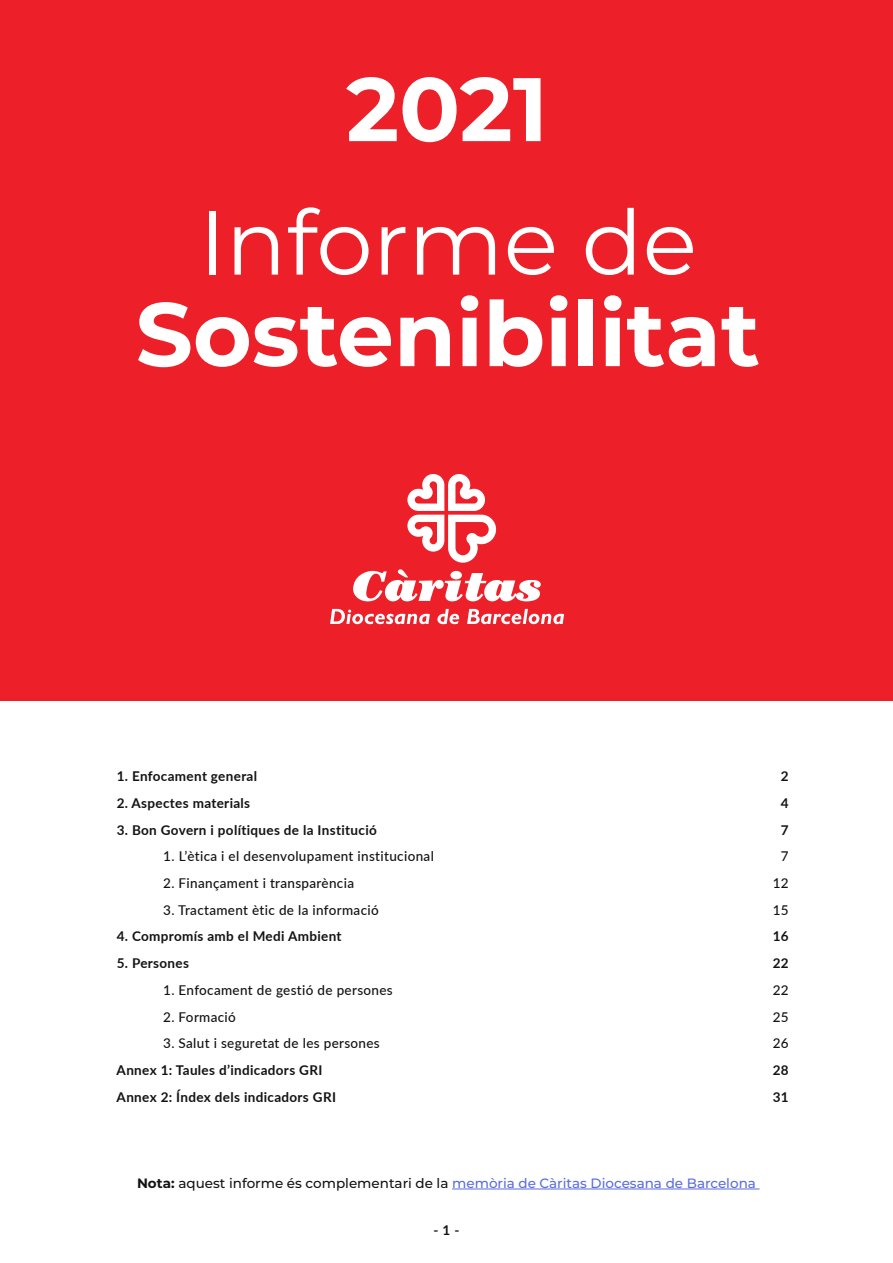
<style>
.page{position:relative;width:893px;height:1263px;background:#fff}
.page>*{position:absolute;margin:0;border:0;box-sizing:border-box;transform-origin:0 0}
.t1{font:700 90px "Montserrat";color:#fff}
.t2{font:90px "Montserrat";color:#fff}
.t3{font:700 13.5px "Lato";letter-spacing:.025em;color:#131313}
.t4{font:500 13.5px "Lato";letter-spacing:.025em;color:#131313}
.t5{font:500 13.5px "Montserrat";color:#5b6dde}
.s1{font-weight:700;color:#131313}
.s2{color:#131313}
</style>
<div class="page">
<div style="left:1px;top:0;width:892px;height:700px;background:#ed1f29"></div>
<svg style="left:353px;top:569px;width:188px;height:32px"></svg>
<svg style="left:330px;top:609px;width:100px;height:15px"></svg>
<svg style="left:437px;top:609px;width:23px;height:15px"></svg>
<svg style="left:467px;top:609px;width:97px;height:15px"></svg>
<svg style="left:407px;top:474px;width:89px;height:89px"></svg>
<hr style="left:452px;top:1188px;width:307px;height:1px;background:#5b6dde">
<h1 class="t1" style="left:346px;top:44px;width:203px">2021</h1>
<h1 class="t2" style="left:198px;top:181px;width:500px">Informe de</h1>
<h1 class="t1" style="left:135px;top:269px;width:626px">Sostenibilitat</h1>
<p class="t3" style="left:117px;top:766px;width:142px">1. Enfocament general</p>
<p class="t3" style="left:781px;top:766px;width:9px">2</p>
<p class="t3" style="left:117px;top:793px;width:135px">2. Aspectes materials</p>
<p class="t3" style="left:781px;top:793px;width:9px">4</p>
<p class="t3" style="left:117px;top:820px;width:262px">3. Bon Govern i polítiques de la Institució</p>
<p class="t3" style="left:781px;top:820px;width:9px">7</p>
<p class="t4" style="left:163px;top:847px;width:272px">1. L’ètica i el desenvolupament institucional</p>
<p class="t4" style="left:781px;top:847px;width:9px">7</p>
<p class="t4" style="left:163px;top:873px;width:192px">2. Finançament i transparència</p>
<p class="t4" style="left:773px;top:873px;width:17px">12</p>
<p class="t4" style="left:163px;top:900px;width:217px">3. Tractament ètic de la informació</p>
<p class="t4" style="left:773px;top:900px;width:17px">15</p>
<p class="t3" style="left:117px;top:926px;width:226px">4. Compromís amb el Medi Ambient</p>
<p class="t3" style="left:773px;top:926px;width:17px">16</p>
<p class="t3" style="left:117px;top:953px;width:74px">5. Persones</p>
<p class="t3" style="left:773px;top:953px;width:17px">22</p>
<p class="t4" style="left:163px;top:980px;width:231px">1. Enfocament de gestió de persones</p>
<p class="t4" style="left:773px;top:980px;width:17px">22</p>
<p class="t4" style="left:163px;top:1007px;width:74px">2. Formació</p>
<p class="t4" style="left:773px;top:1007px;width:17px">25</p>
<p class="t4" style="left:163px;top:1033px;width:218px">3. Salut i seguretat de les persones</p>
<p class="t4" style="left:773px;top:1033px;width:17px">26</p>
<p class="t3" style="left:117px;top:1060px;width:207px">Annex 1: Taules d’indicadors GRI</p>
<p class="t3" style="left:773px;top:1060px;width:17px">28</p>
<p class="t3" style="left:117px;top:1087px;width:221px">Annex 2: Índex dels indicadors GRI</p>
<p class="t3" style="left:773px;top:1087px;width:17px">31</p>
<p class="t5" style="left:137px;top:1173px;width:620px"><span class="s1">Nota:</span> <span class="s2">aquest informe és complementari de la</span> memòria de Càritas Diocesana de Barcelona</p>
<p class="t3" style="left:434px;top:1220px;width:27px">- 1 -</p>
</div>
